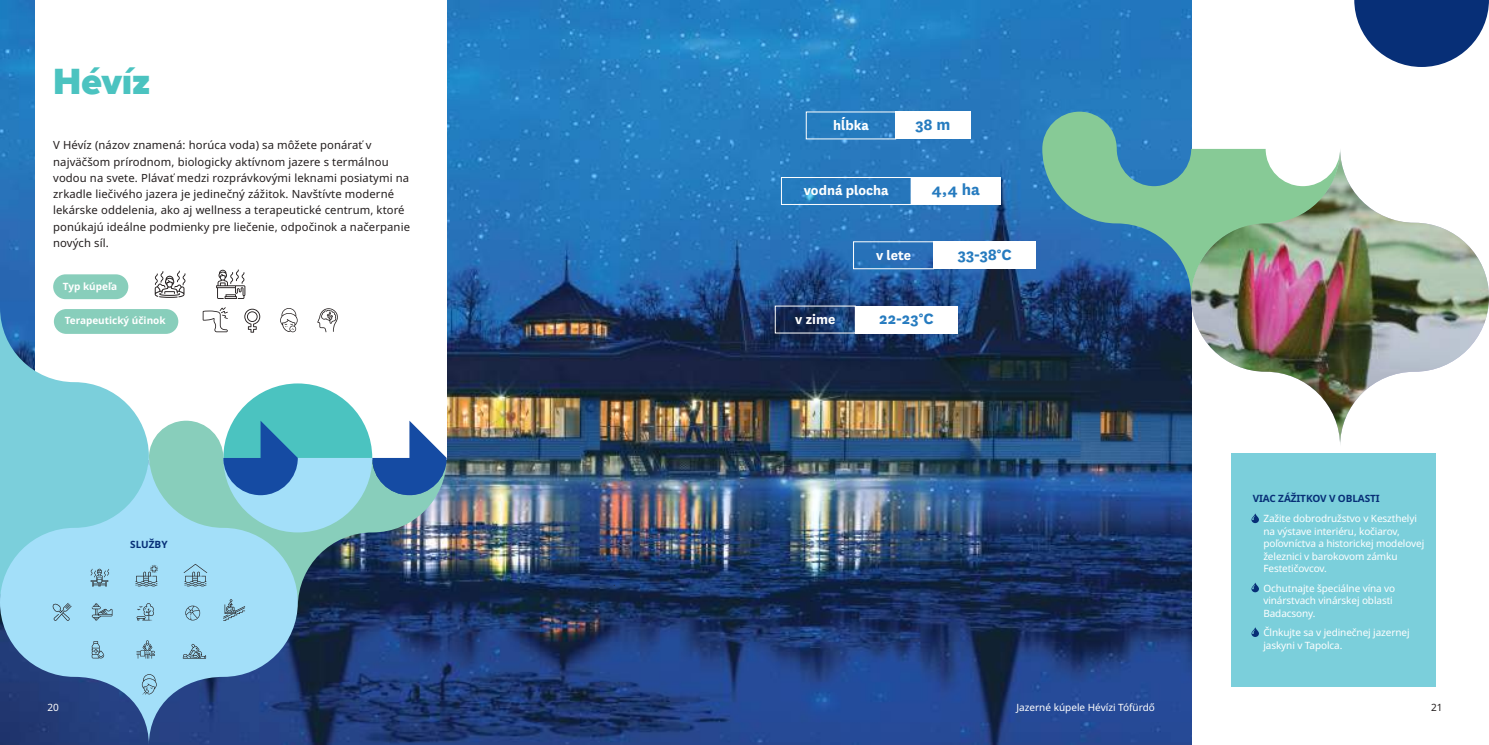
<style>
.page{position:relative;width:1489px;height:745px;background:#fff}
.page>*{position:absolute;margin:0;border:0;box-sizing:border-box;transform-origin:0 0}
.t1{font:900 37.5px "Wonder Unit Sans";color:#4bc3c0}
.t2{font:700 17.5px "National";color:#267bbf}
.t3{font:700 15px "National";color:#fff}
.t4{font:11.25px/16.2px "Noto Sans";letter-spacing:.01em;color:#241f1f}
.t5{font:10px/12.5px "Noto Sans";letter-spacing:-.01em;color:#fff}
.t6{font:700 10px "Noto Sans";color:#fff}
.t7{font:700 10px "Noto Sans";letter-spacing:-.01em;color:#072f77}
.t8{font:10px "Noto Sans";color:#241f1f}
</style>
<div class="page">
<img style="left:0;top:0;width:1191px;height:744px">
<div style="left:35px;top:0;width:411px;height:459px;background:#fff"></div>
<div style="left:223px;top:383px;width:149px;height:149px;background:#4bc3c0;border-radius:50%"></div>
<img style="left:149px;top:420px;width:297px;height:186px">
<svg style="left:223px;top:420px;width:223px;height:112px"></svg>
<svg style="left:0;top:307px;width:149px;height:146px;fill:#7bcfdb"></svg>
<svg style="left:216px;top:269px;width:29px;height:30px"></svg>
<svg style="left:155px;top:270px;width:30px;height:28px"></svg>
<svg style="left:0;top:453px;width:298px;height:291px;background:#77afcf"></svg>
<svg style="left:142px;top:673px;width:15px;height:21px"></svg>
<svg style="left:184px;top:563px;width:23px;height:23px"></svg>
<svg style="left:135px;top:564px;width:23px;height:22px"></svg>
<svg style="left:91px;top:568px;width:18px;height:18px"></svg>
<svg style="left:52px;top:602px;width:20px;height:18px"></svg>
<svg style="left:92px;top:603px;width:20px;height:17px"></svg>
<svg style="left:137px;top:602px;width:17px;height:18px"></svg>
<svg style="left:185px;top:605px;width:15px;height:15px"></svg>
<svg style="left:223px;top:599px;width:22px;height:21px"></svg>
<svg style="left:203px;top:307px;width:25px;height:25px"></svg>
<svg style="left:244px;top:308px;width:16px;height:24px"></svg>
<svg style="left:280px;top:308px;width:17px;height:24px"></svg>
<svg style="left:317px;top:308px;width:21px;height:24px"></svg>
<img style="left:1191px;top:150px;width:297px;height:296px">
<img style="left:1042px;top:112px;width:297px;height:186px">
<svg style="left:1354px;top:0;width:134px;height:67px"></svg>
<div style="left:1231px;top:452px;width:204px;height:234px;background:#7bcfdb"></div>
<svg style="left:136px;top:640px;width:19px;height:18px"></svg>
<svg style="left:183px;top:643px;width:23px;height:15px"></svg>
<svg style="left:92px;top:640px;width:12px;height:18px"></svg>
<svg style="left:1251px;top:627px;width:7px;height:9px"></svg>
<svg style="left:1251px;top:582px;width:7px;height:10px"></svg>
<svg style="left:1251px;top:513px;width:7px;height:9px"></svg>
<div style="left:53px;top:274px;width:75px;height:25px;background:#88cebb;border-radius:12px"></div>
<div style="left:54px;top:309px;width:124px;height:24px;background:#88cebb;border-radius:12px"></div>
<div style="left:781px;top:177px;width:130px;height:28px;border:1px solid #fff"></div>
<div style="left:853px;top:241px;width:80px;height:28px;border:1px solid #fff"></div>
<div style="left:895px;top:112px;width:75px;height:27px;background:#fff"></div>
<div style="left:910px;top:177px;width:90px;height:28px;background:#fff"></div>
<div style="left:933px;top:241px;width:103px;height:28px;background:#fff"></div>
<div style="left:855px;top:305px;width:102px;height:28px;background:#fff"></div>
<h1 class="t1" style="left:53px;top:59px;width:99px">Hévíz</h1>
<p class="t4" style="left:53px;top:137px;width:358px">V Hévíz (názov znamená: horúca voda) sa môžete ponárať v najväčšom prírodnom, biologicky aktívnom jazere s termálnou vodou na svete. Plávať medzi rozprávkovými leknami posiatymi na zrkadle liečivého jazera je jedinečný zážitok. Navštívte moderné lekárske oddelenia, ako aj wellness a terapeutické centrum, ktoré ponúkajú ideálne podmienky pre liečenie, odpočinok a načerpanie nových síl.</p>
<p class="t6" style="left:63px;top:279px;width:56px">Typ kúpeľa</p>
<p class="t6" style="left:65px;top:313px;width:102px">Terapeutický účinok</p>
<p class="t7" style="left:130px;top:537px;width:39px">SLUŽBY</p>
<h3 class="t3" style="left:833px;top:114px;width:37px">hĺbka</h3>
<h3 class="t3" style="left:803px;top:180px;width:86px">vodná plocha</h3>
<h2 class="t2" style="left:915px;top:112px;width:37px">38 m</h2>
<h2 class="t2" style="left:931px;top:177px;width:50px">4,4 ha</h2>
<h3 class="t3" style="left:795px;top:308px;width:42px">v zime</h3>
<h3 class="t3" style="left:876px;top:244px;width:37px">v lete</h3>
<h2 class="t2" style="left:879px;top:306px;width:56px">22-23°C</h2>
<h2 class="t2" style="left:957px;top:242px;width:56px">33-38°C</h2>
<p class="t7" style="left:1252px;top:491px;width:128px">VIAC ZÁŽITKOV V OBLASTI</p>
<p class="t5" style="left:1263px;top:512px;width:162px">Zažite dobrodružstvo v Keszthelyi na výstave interiéru, kočiarov, poľovníctva a historickej modelovej železnici v barokovom zámku<br>Festetičovcov.</p>
<p class="t5" style="left:1263px;top:581px;width:133px">Ochutnajte špeciálne vína vo vinárstvach vinárskej oblasti<br>Badacsony.</p>
<p class="t5" style="left:1263px;top:626px;width:148px">Člnkujte sa v jedinečnej jazernej jaskyni v Tapolca.</p>
<p class="t5" style="left:47px;top:701px;width:13px">20</p>
<p class="t5" style="left:1016px;top:701px;width:140px">Jazerné kúpele Hévízi Tófürdő</p>
<p class="t8" style="left:1430px;top:700px;width:13px">21</p>
</div>
